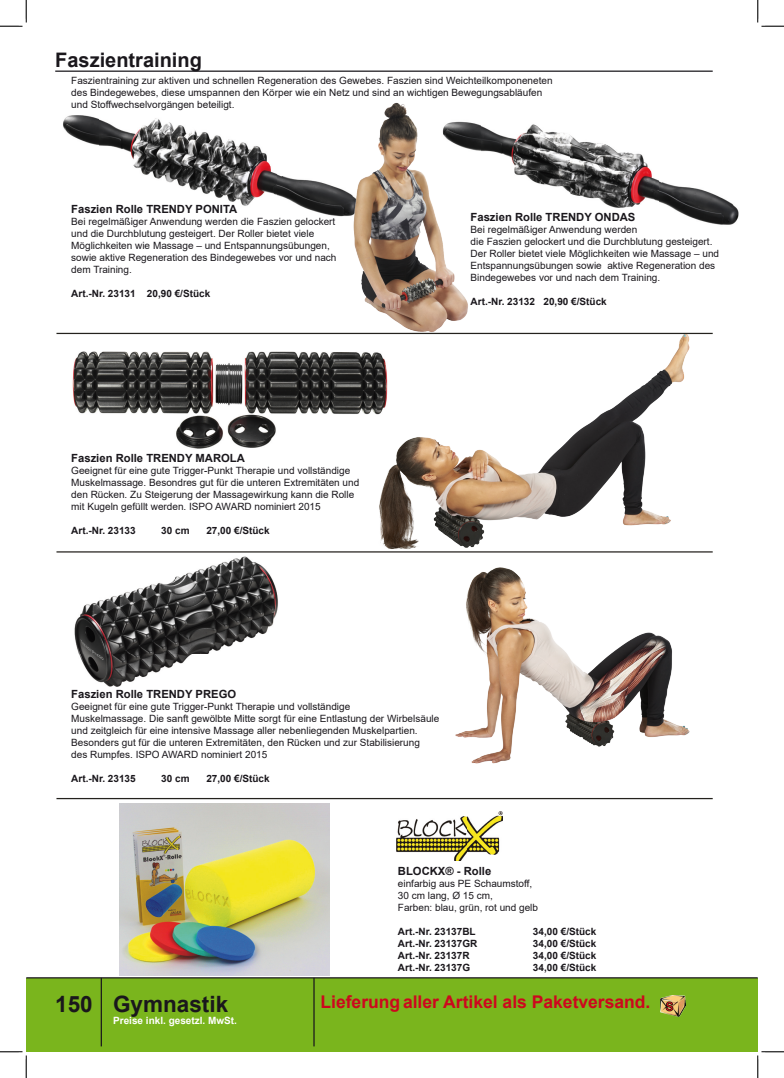
<style>
.page{position:relative;width:784px;height:1078px;background:#fff}
.page>*{position:absolute;margin:0;border:0;box-sizing:border-box;transform-origin:0 0}
.t1{font:700 22.5px "Arial";color:#1a171c}
.t2{font:700 20px "Arial";color:#1a171c}
.t3{font:700 17.5px "Arial";color:#cd071e}
.t4{font:700 11.25px "Arial";color:#1a171c}
.t5{font:10px/12px "Arial";color:#1a171c}
.t6{font:700 10px "Arial";color:#1a171c}
.t7{font:700 10px "Arial";color:#fefefe}
</style>
<div class="page">
<div style="left:26px;top:978px;width:731px;height:74px;background:#7ab51d"></div>
<hr style="left:55px;top:71px;width:657px;height:1px;background:#1a171c">
<hr style="left:101px;top:978px;width:1px;height:68px;background:#1a171c">
<hr style="left:313px;top:978px;width:2px;height:68px;background:#1a171c">
<hr style="left:26px;top:977px;width:731px;height:1px;background:#1a171c">
<img style="left:661px;top:995px;width:24px;height:22px">
<img style="left:99px;top:118px;width:171px;height:48px">
<img style="left:63px;top:115px;width:36px;height:31px">
<img style="left:134px;top:166px;width:199px;height:50px">
<img style="left:505px;top:124px;width:234px;height:101px">
<img style="left:72px;top:351px;width:301px;height:98px">
<img style="left:74px;top:556px;width:204px;height:131px">
<img style="left:333px;top:102px;width:172px;height:252px">
<img style="left:373px;top:324px;width:319px;height:229px">
<img style="left:455px;top:567px;width:235px;height:197px">
<img style="left:119px;top:803px;width:211px;height:172px">
<svg style="left:56px;top:333px;width:656px;height:1px"></svg>
<svg style="left:56px;top:551px;width:656px;height:1px"></svg>
<svg style="left:56px;top:798px;width:656px;height:1px"></svg>
<img style="left:396px;top:811px;width:106px;height:50px">
<svg style="left:0;top:0;width:27px;height:27px"></svg>
<svg style="left:0;top:1051px;width:27px;height:27px"></svg>
<svg style="left:757px;top:0;width:27px;height:27px"></svg>
<svg style="left:757px;top:1051px;width:27px;height:27px"></svg>
<p class="t2" style="left:55px;top:46px;width:148px">Faszientraining</p>
<p class="t5" style="left:71px;top:74px;width:483px">Faszientraining zur aktiven und schnellen Regeneration des Gewebes. Faszien sind Weichteilkomponeneten</p>
<p class="t5" style="left:71px;top:86px;width:472px">des Bindegewebes, diese umspannen den Körper wie ein Netz und sind an wichtigen Bewegungsabläufen</p>
<p class="t5" style="left:71px;top:98px;width:165px">und Stoffwechselvorgängen beteiligt.</p>
<p class="t4" style="left:71px;top:201px;width:167px">Faszien Rolle TRENDY PONITA</p>
<p class="t5" style="left:71px;top:216px;width:266px">Bei regelmäßiger Anwendung werden die Faszien gelockert</p>
<p class="t5" style="left:71px;top:228px;width:244px">und die Durchblutung gesteigert. Der Roller bietet viele</p>
<p class="t5" style="left:71px;top:240px;width:260px">Möglichkeiten wie Massage – und Entspannungsübungen,</p>
<p class="t5" style="left:71px;top:252px;width:267px">sowie aktive Regeneration des Bindegewebes vor und nach</p>
<p class="t5" style="left:71px;top:264px;width:62px">dem Training.</p>
<p class="t6" style="left:71px;top:287px;width:140px">Art.-Nr. 23131 20,90 €/Stück</p>
<p class="t4" style="left:71px;top:450px;width:175px">Faszien Rolle TRENDY MAROLA</p>
<p class="t5" style="left:71px;top:465px;width:280px">Geeignet für eine gute Trigger-Punkt Therapie und vollständige</p>
<p class="t5" style="left:71px;top:477px;width:289px">Muskelmassage. Besondres gut für die unteren Extremitäten und</p>
<p class="t5" style="left:71px;top:489px;width:284px">den Rücken. Zu Steigerung der Massagewirkung kann die Rolle</p>
<p class="t5" style="left:71px;top:501px;width:251px">mit Kugeln gefüllt werden. ISPO AWARD nominiert 2015</p>
<p class="t6" style="left:71px;top:524px;width:66px">Art.-Nr. 23133</p>
<p class="t6" style="left:161px;top:524px;width:30px">30 cm</p>
<p class="t6" style="left:206px;top:524px;width:65px">27,00 €/Stück</p>
<p class="t4" style="left:470px;top:209px;width:166px">Faszien Rolle TRENDY ONDAS</p>
<p class="t5" style="left:470px;top:223px;width:168px">Bei regelmäßiger Anwendung werden</p>
<p class="t5" style="left:470px;top:235px;width:250px">die Faszien gelockert und die Durchblutung gesteigert.<br>Der Roller bietet viele Möglichkeiten wie Massage – und Entspannungsübungen sowie aktive Regeneration des Bindegewebes vor und nach dem Training.</p>
<p class="t6" style="left:470px;top:294px;width:138px">Art.-Nr. 23132 20,90 €/Stück</p>
<p class="t4" style="left:71px;top:686px;width:166px">Faszien Rolle TRENDY PREGO</p>
<p class="t5" style="left:71px;top:700px;width:280px">Geeignet für eine gute Trigger-Punkt Therapie und vollständige</p>
<p class="t5" style="left:71px;top:712px;width:369px">Muskelmassage. Die sanft gewölbte Mitte sorgt für eine Entlastung der Wirbelsäule</p>
<p class="t5" style="left:71px;top:724px;width:348px">und zeitgleich für eine intensive Massage aller nebenliegenden Muskelpartien.</p>
<p class="t5" style="left:71px;top:736px;width:350px">Besonders gut für die unteren Extremitäten, den Rücken und zur Stabilisierung</p>
<p class="t5" style="left:71px;top:748px;width:197px">des Rumpfes. ISPO AWARD nominiert 2015</p>
<p class="t6" style="left:71px;top:771px;width:66px">Art.-Nr. 23135</p>
<p class="t6" style="left:161px;top:771px;width:30px">30 cm</p>
<p class="t6" style="left:206px;top:771px;width:65px">27,00 €/Stück</p>
<h1 class="t1" style="left:55px;top:988px;width:174px">150 Gymnastik</h1>
<p class="t7" style="left:113px;top:1013px;width:125px">Preise inkl. gesetzl. MwSt.</p>
<p class="t4" style="left:398px;top:863px;width:95px">BLOCKX® - Rolle</p>
<p class="t5" style="left:398px;top:877px;width:136px">einfarbig aus PE Schaumstoff,</p>
<p class="t5" style="left:398px;top:889px;width:97px">30 cm lang, Ø 15 cm,</p>
<p class="t5" style="left:398px;top:901px;width:142px">Farben: blau, grün, rot und gelb</p>
<p class="t6" style="left:398px;top:924px;width:79px">Art.-Nr. 23137BL</p>
<p class="t6" style="left:533px;top:924px;width:65px">34,00 €/Stück</p>
<p class="t6" style="left:398px;top:936px;width:81px">Art.-Nr. 23137GR</p>
<p class="t6" style="left:533px;top:936px;width:65px">34,00 €/Stück</p>
<p class="t6" style="left:398px;top:948px;width:73px">Art.-Nr. 23137R</p>
<p class="t6" style="left:533px;top:948px;width:65px">34,00 €/Stück</p>
<p class="t6" style="left:398px;top:960px;width:74px">Art.-Nr. 23137G</p>
<p class="t6" style="left:533px;top:960px;width:65px">34,00 €/Stück</p>
<p class="t3" style="left:320px;top:990px;width:331px">Lieferung aller Artikel als Paketversand.</p>
</div>
